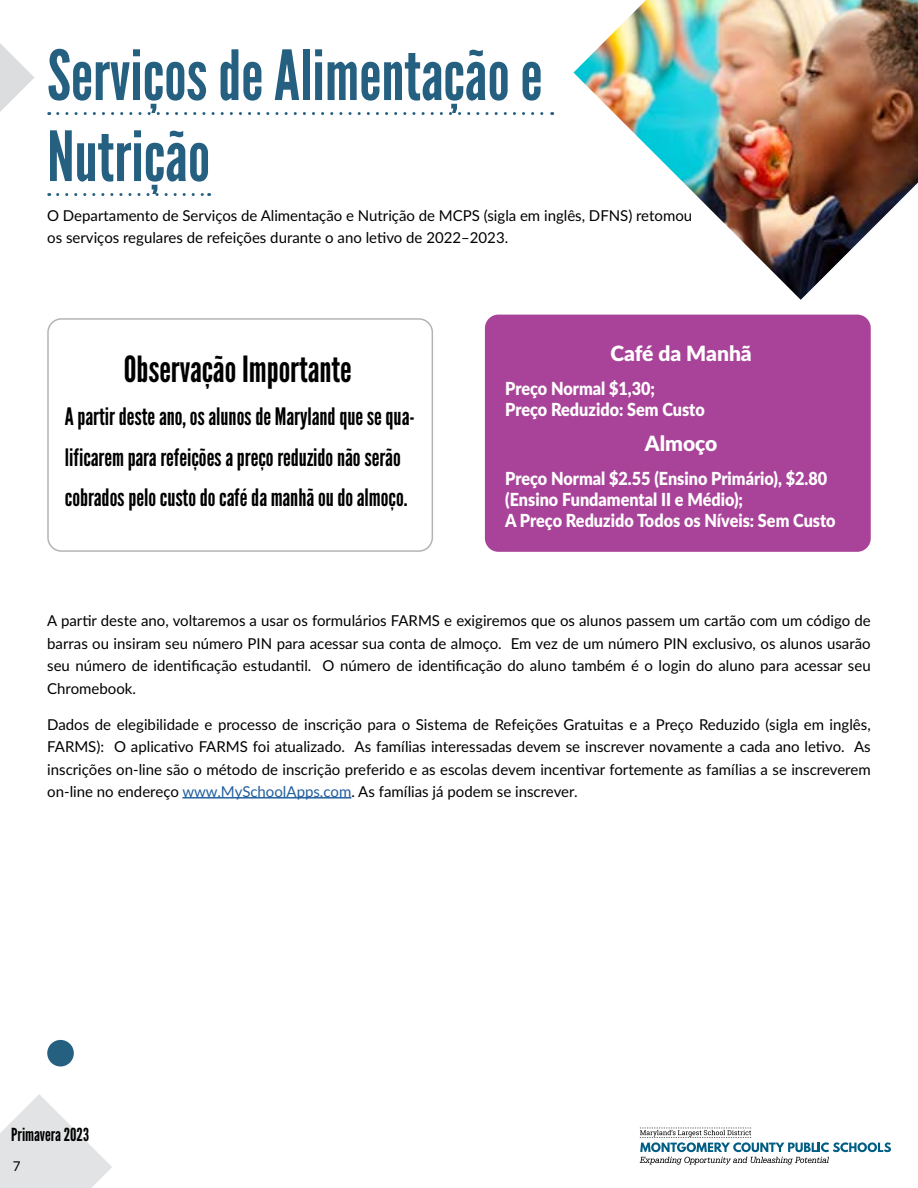
<style>
.page{position:relative;width:918px;height:1188px;background:#fff}
.page>*{position:absolute;margin:0;border:0;box-sizing:border-box;transform-origin:0 0}
.t1{font:69px/81px "League Gothic";color:#256081}
.t2{font:36px "League Gothic";color:#000}
.t3{font:24px/40.5px "League Gothic";color:#000}
.t4{font:900 21px "Lato";color:#fff}
.t5{font:900 18px/21px "Lato";color:#fff;scale:.9 1}
.t6{font:18px "League Gothic";color:#000}
.t7{font:15px/22.5px "Lato";color:#000;text-align:justify}
.t8{font:13.5px "Lato";color:#000}
.s1{color:#215e9e}
</style>
<div class="page">
<svg style="left:0;top:1094px;width:112px;height:94px"></svg>
<svg style="left:640px;top:1128px;width:251px;height:37px"></svg>
<svg style="left:58px;top:112px;width:495px;height:3px"></svg>
<svg style="left:58px;top:193px;width:152px;height:3px"></svg>
<img style="left:573px;top:0;width:345px;height:300px">
<svg style="left:0;top:43px;width:34px;height:69px"></svg>
<div style="left:485px;top:315px;width:386px;height:237px;background:#a94399;border-radius:14px"></div>
<div style="left:47px;top:318px;width:386px;height:234px;border:2px solid #b1b4b6;border-radius:14px"></div>
<hr style="left:182px;top:797px;width:169px;height:2px;background:#215e9e">
<div style="left:47px;top:1040px;width:27px;height:26px;background:#256081;border-radius:50%"></div>
<h1 class="t1" style="left:47px;top:35px;width:497px">Serviços de Alimentação e<br>Nutrição</h1>
<p class="t7" style="left:47px;top:203px;width:646px">O Departamento de Serviços de Alimentação e Nutrição de MCPS (sigla em inglês, DFNS) retomou os serviços regulares de refeições durante o ano letivo de 2022–2023.</p>
<h2 class="t2" style="left:124px;top:348px;width:230px">Observação Importante</h2>
<h3 class="t3" style="left:65px;top:397px;width:351px">A partir deste ano, os alunos de Maryland que se qua&shy;lificarem para refeições a preço reduzido não serão cobrados pelo custo do café da manhã ou do almoço.</h3>
<h3 class="t4" style="left:610px;top:337px;width:143px">Café da Manhã</h3>
<p class="t5" style="left:505px;top:377px;width:223px">Preço Normal $1,30;<br>Preço Reduzido: Sem Custo</p>
<h3 class="t4" style="left:645px;top:427px;width:74px">Almoço</h3>
<p class="t5" style="left:505px;top:467px;width:369px">Preço Normal $2.55 (Ensino Primário), $2.80 (Ensino Fundamental II e Médio);<br>A Preço Reduzido Todos os Níveis: Sem Custo</p>
<p class="t7" style="left:47px;top:609px;width:825px">A partir deste ano, voltaremos a usar os formulários FARMS e exigiremos que os alunos passem um cartão com um código de barras ou insiram seu número PIN para acessar sua conta de almoço. Em vez de um número PIN exclusivo, os alunos usarão seu número de identificação estudantil. O número de identificação do aluno também é o login do aluno para acessar seu Chromebook.</p>
<p class="t7" style="left:47px;top:712px;width:825px">Dados de elegibilidade e processo de inscrição para o Sistema de Refeições Gratuitas e a Preço Reduzido (sigla em inglês, FARMS): O aplicativo FARMS foi atualizado. As famílias interessadas devem se inscrever novamente a cada ano letivo. As inscrições on-line são o método de inscrição preferido e as escolas devem incentivar fortemente as famílias a se inscreverem on-line no endereço <span class="s1">www.MySchoolApps.com</span>. As famílias já podem se inscrever.</p>
<p class="t6" style="left:11px;top:1124px;width:79px">Primavera 2023</p>
<p class="t8" style="left:13px;top:1156px;width:9px">7</p>
</div>
